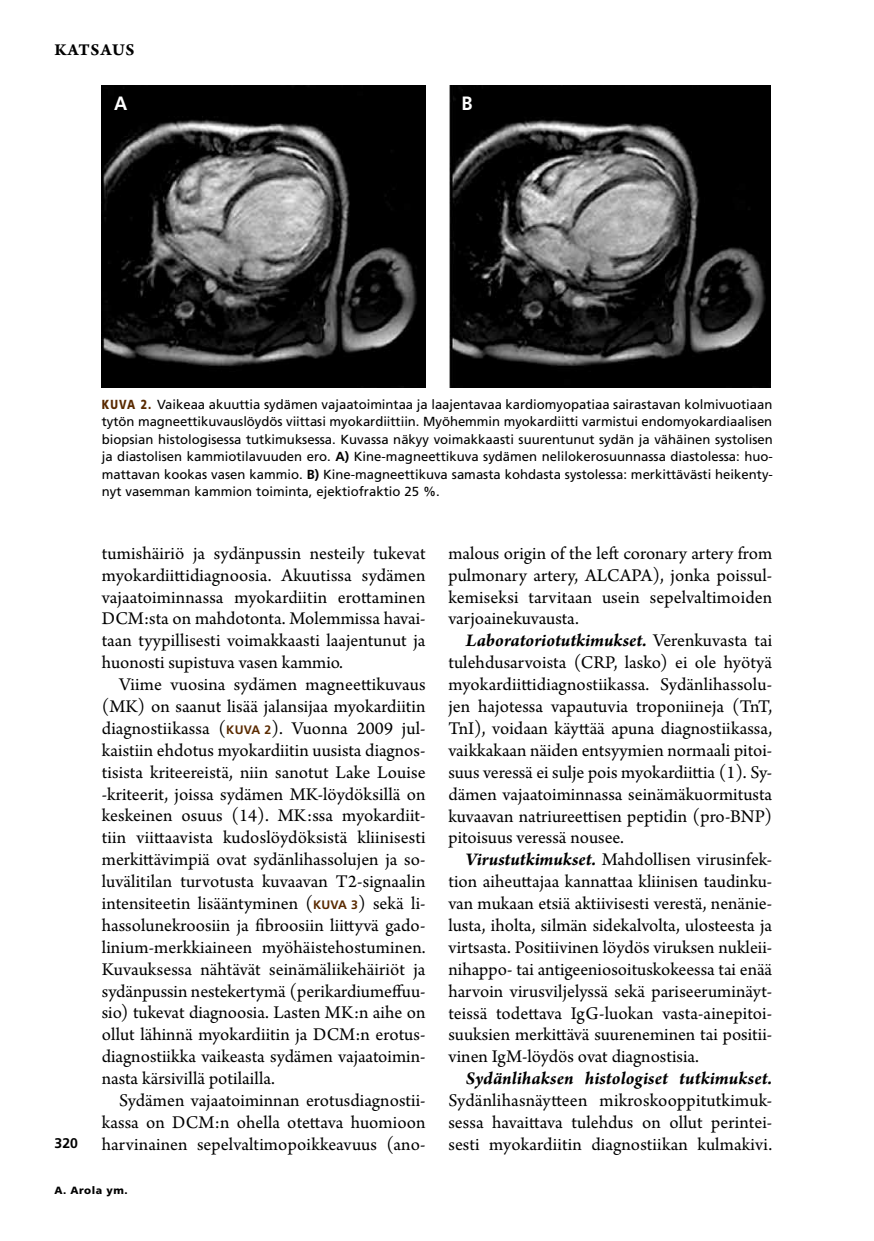
<style>
.page{position:relative;width:874px;height:1241px;background:#fff}
.page>*{position:absolute;margin:0;border:0;box-sizing:border-box;transform-origin:0 0}
.t1{font:700 19.25px "Frutiger LT Std";color:#fff;scale:.95 1}
.t2{font:18.9px/21.9px "Arno Pro";color:#000;text-align:justify}
.t3{font:italic 700 18.9px "Arno Pro";letter-spacing:.005em;color:#000}
.t4{font:17.5px "Arno Pro Bold Sm Text";letter-spacing:.04em;color:#000}
.t5{font:700 14px "Frutiger LT Std";color:#000}
.t6{font:13.12px/17.5px "Frutiger LT Std";color:#000;text-align:justify}
.t7{font:900 10.5px "Frutiger LT Std";letter-spacing:.05em;color:#000}
.s1{font-weight:900;color:#5a2a00}
.s2{font-weight:700}
.s3{font-family:"Frutiger LT Std";font-weight:700;font-size:12.25px;color:#5a2a00}
.s4{font-weight:700;font-style:italic}
</style>
<div class="page">
<img style="left:102px;top:85px;width:323px;height:302px">
<img style="left:449px;top:85px;width:321px;height:302px">
<p class="t4" style="left:55px;top:39px;width:81px">KATSAUS</p>
<p class="t1" style="left:114px;top:92px;width:15px">A</p>
<p class="t1" style="left:461px;top:92px;width:13px">B</p>
<p class="t5" style="left:55px;top:1134px;width:25px">320</p>
<p class="t6" style="left:102px;top:395px;width:672px"><span class="s1">KUVA 2.</span> Vaikeaa akuuttia sydämen vajaatoimintaa ja laajentavaa kardiomyopatiaa sairastavan kolmivuotiaan tytön magneettikuvauslöydös viittasi myokardiittiin. Myöhemmin myokardiitti varmistui endomyokardiaalisen biopsian histologisessa tutkimuksessa. Kuvassa näkyy voimakkaasti suurentunut sydän ja vähäinen systolisen ja diastolisen kammiotilavuuden ero. <span class="s2">A)</span> Kine-magneettikuva sydämen nelilokerosuunnassa diastolessa: huo&shy;mattavan kookas vasen kammio. <span class="s2">B)</span> Kine-magneettikuva samasta kohdasta systolessa: merkittävästi heikenty&shy;nyt vasemman kammion toiminta, ejektiofraktio 25 %.</p>
<p class="t2" style="left:102px;top:543px;width:325px">tumishäiriö ja sydänpussin nesteily tukevat myokardiittidiagnoosia. Akuutissa sydämen vajaatoiminnassa myokardiitin erottaminen DCM:sta on mahdotonta. Molemmissa havai&shy;taan tyypillisesti voimakkaasti laajentunut ja huonosti supistuva vasen kammio.</p>
<p class="t2" style="left:102px;top:674px;width:325px;text-indent:17px">Viime vuosina sydämen magneettikuvaus (MK) on saanut lisää jalansijaa myokardiitin diagnostiikassa (<span class="s3">KUVA 2</span>). Vuonna 2009 jul&shy;kaistiin ehdotus myokardiitin uusista diagnos&shy;tisista kriteereistä, niin sanotut Lake Louise -kriteerit, joissa sydämen MK-löydöksillä on keskeinen osuus (14). MK:ssa myokardiit&shy;tiin viittaavista kudoslöydöksistä kliinisesti merkittävimpiä ovat sydänlihassolujen ja so&shy;luvälitilan turvotusta kuvaavan T2-signaalin intensiteetin lisääntyminen (<span class="s3">KUVA 3</span>) sekä li&shy;hassolunekroosiin ja fibroosiin liittyvä gado&shy;linium-merkkiaineen myöhäistehostuminen.<br>Kuvauksessa nähtävät seinämäliikehäiriöt ja sydänpussin nestekertymä (perikardiumeffuu&shy;sio) tukevat diagnoosia. Lasten MK:n aihe on ollut lähinnä myokardiitin ja DCM:n erotus&shy;diagnostiikka vaikeasta sydämen vajaatoimin&shy;nasta kärsivillä potilailla.</p>
<p class="t2" style="left:102px;top:1090px;width:325px;text-indent:17px">Sydämen vajaatoiminnan erotusdiagnostii&shy;kassa on DCM:n ohella otettava huomioon harvinainen sepelvaltimopoikkeavuus (ano-</p>
<p class="t2" style="left:448px;top:543px;width:325px">malous origin of the left coronary artery from pulmonary artery, ALCAPA), jonka poissul&shy;kemiseksi tarvitaan usein sepelvaltimoiden varjoainekuvausta.</p>
<p class="t2" style="left:448px;top:630px;width:325px;text-indent:17px"><span class="s4">Laboratoriotutkimukset.</span> Verenkuvasta tai tulehdusarvoista (CRP, lasko) ei ole hyötyä myokardiittidiagnostiikassa. Sydänlihassolu&shy;jen hajotessa vapautuvia troponiineja (TnT, TnI), voidaan käyttää apuna diagnostiikassa, vaikkakaan näiden entsyymien normaali pitoi&shy;suus veressä ei sulje pois myokardiittia (1). Sy&shy;dämen vajaatoiminnassa seinämäkuormitusta kuvaavan natriureettisen peptidin (pro-BNP) pitoisuus veressä nousee.</p>
<p class="t2" style="left:448px;top:849px;width:325px;text-indent:17px"><span class="s4">Virustutkimukset.</span> Mahdollisen virusinfek&shy;tion aiheuttajaa kannattaa kliinisen taudinku&shy;van mukaan etsiä aktiivisesti verestä, nenänie&shy;lusta, iholta, silmän sidekalvolta, ulosteesta ja virtsasta. Positiivinen löydös viruksen nukleii&shy;nihappo- tai antigeeniosoituskokeessa tai enää harvoin virusviljelyssä sekä pariseeruminäyt&shy;teissä todettava IgG-luokan vasta-ainepitoi&shy;suuksien merkittävä suureneminen tai positii&shy;vinen IgM-löydös ovat diagnostisia.</p>
<p class="t3" style="left:465px;top:1067px;width:308px">Sydänlihaksen histologiset tutkimukset.</p>
<p class="t2" style="left:448px;top:1090px;width:325px">Sydänlihasnäytteen mikroskooppitutkimuk&shy;sessa havaittava tulehdus on ollut perintei&shy;sesti myokardiitin diagnostiikan kulmakivi.</p>
<p class="t7" style="left:54px;top:1183px;width:75px">A. Arola ym.</p>
</div>
